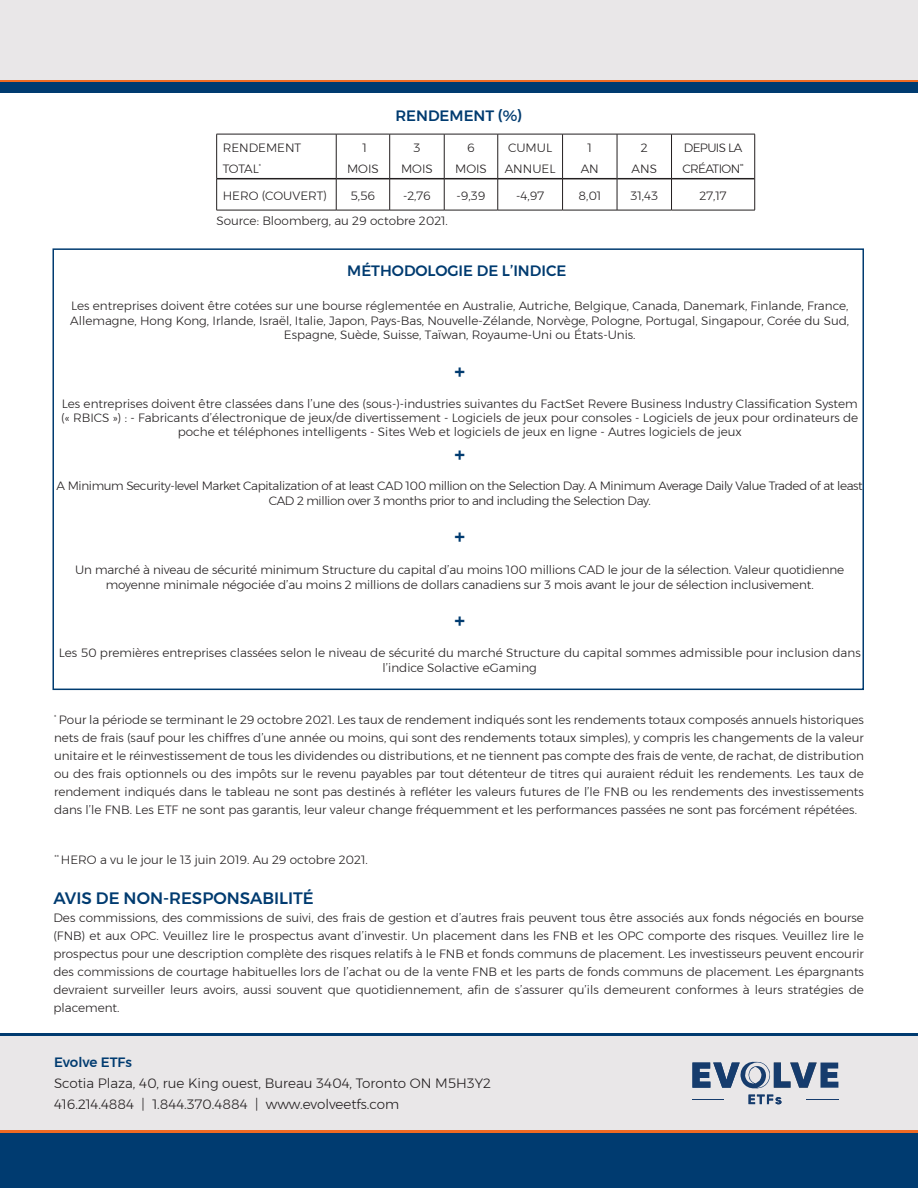
<style>
.page{position:relative;width:918px;height:1188px;background:#fff}
.page>*{position:absolute;margin:0;border:0;box-sizing:border-box;transform-origin:0 0}
.t1{font:600 21px "Montserrat";color:#003b70}
.t2{font:500 16.5px "Montserrat";color:#003b70}
.t3{font:500 15px "Montserrat";color:#003b70}
.t4{font:300 13.5px/21px "Montserrat";color:#231f20}
.t5{font:500 13.5px "Montserrat";color:#003b70}
.t6{font:300 12px/18px "Montserrat";color:#231f20;text-align:center}
.t7{font:300 12px/14.4px "Montserrat";letter-spacing:-.03em;color:#231f20;text-align:center}
.t8{font:300 12px/21px "Montserrat";letter-spacing:-.05em;color:#231f20}
</style>
<div class="page">
<div style="left:0;top:0;width:918px;height:80px;background:#e9e7e8"></div>
<hr style="left:0;top:80px;width:918px;height:3px;background:#ef6a22">
<div style="left:0;top:83px;width:918px;height:10px;background:#003b70"></div>
<div style="left:0;top:1036px;width:918px;height:94px;background:#e9e7e8"></div>
<hr style="left:0;top:1033px;width:918px;height:3px;background:#003b70">
<div style="left:0;top:1132px;width:918px;height:56px;background:#003b70"></div>
<hr style="left:0;top:1130px;width:918px;height:3px;background:#ef6a22">
<div style="left:52px;top:248px;width:812px;height:442px;border:2px solid #003b70"></div>
<hr style="left:217px;top:178px;width:119px;height:1px;background:#231f20">
<hr style="left:336px;top:178px;width:54px;height:1px;background:#231f20">
<hr style="left:390px;top:178px;width:54px;height:1px;background:#231f20">
<hr style="left:444px;top:178px;width:54px;height:1px;background:#231f20">
<hr style="left:498px;top:178px;width:64px;height:1px;background:#231f20">
<hr style="left:563px;top:178px;width:54px;height:1px;background:#231f20">
<hr style="left:617px;top:178px;width:54px;height:1px;background:#231f20">
<hr style="left:672px;top:178px;width:83px;height:1px;background:#231f20">
<hr style="left:336px;top:134px;width:54px;height:1px;background:#231f20">
<hr style="left:216px;top:134px;width:120px;height:1px;background:#231f20">
<hr style="left:216px;top:134px;width:1px;height:45px;background:#231f20">
<hr style="left:336px;top:134px;width:1px;height:45px;background:#231f20">
<hr style="left:336px;top:179px;width:1px;height:31px;background:#231f20">
<hr style="left:389px;top:179px;width:1px;height:31px;background:#231f20">
<hr style="left:390px;top:134px;width:54px;height:1px;background:#231f20">
<hr style="left:389px;top:134px;width:1px;height:45px;background:#231f20">
<hr style="left:444px;top:134px;width:54px;height:1px;background:#231f20">
<hr style="left:444px;top:134px;width:1px;height:45px;background:#231f20">
<hr style="left:498px;top:134px;width:65px;height:1px;background:#231f20">
<hr style="left:498px;top:134px;width:1px;height:45px;background:#231f20">
<hr style="left:444px;top:179px;width:1px;height:31px;background:#231f20">
<hr style="left:498px;top:179px;width:1px;height:31px;background:#231f20">
<hr style="left:563px;top:134px;width:54px;height:1px;background:#231f20">
<hr style="left:562px;top:134px;width:1px;height:45px;background:#231f20">
<hr style="left:617px;top:134px;width:55px;height:1px;background:#231f20">
<hr style="left:672px;top:134px;width:83px;height:1px;background:#231f20">
<hr style="left:562px;top:179px;width:1px;height:31px;background:#231f20">
<hr style="left:617px;top:134px;width:1px;height:45px;background:#231f20">
<hr style="left:671px;top:134px;width:1px;height:45px;background:#231f20">
<hr style="left:754px;top:134px;width:1px;height:45px;background:#231f20">
<hr style="left:617px;top:179px;width:1px;height:31px;background:#231f20">
<hr style="left:671px;top:179px;width:1px;height:31px;background:#231f20">
<hr style="left:754px;top:179px;width:1px;height:31px;background:#231f20">
<hr style="left:216px;top:179px;width:1px;height:31px;background:#231f20">
<hr style="left:216px;top:210px;width:120px;height:1px;background:#231f20">
<hr style="left:336px;top:210px;width:54px;height:1px;background:#231f20">
<hr style="left:390px;top:210px;width:54px;height:1px;background:#231f20">
<hr style="left:444px;top:210px;width:54px;height:1px;background:#231f20">
<hr style="left:498px;top:210px;width:65px;height:1px;background:#231f20">
<hr style="left:563px;top:210px;width:54px;height:1px;background:#231f20">
<hr style="left:617px;top:210px;width:55px;height:1px;background:#231f20">
<hr style="left:672px;top:210px;width:83px;height:1px;background:#231f20">
<hr style="left:806px;top:1099px;width:32px;height:1px;background:#163c6d">
<hr style="left:692px;top:1099px;width:32px;height:1px;background:#163c6d">
<svg style="left:749px;top:1095px;width:32px;height:9px"></svg>
<svg style="left:692px;top:1062px;width:146px;height:27px"></svg>
<p class="t6" style="left:223px;top:138px;width:80px">RENDEMENT</p>
<p class="t6" style="left:223px;top:159px;width:40px">TOTAL<sup>*</sup></p>
<p class="t6" style="left:362px;top:138px;width:6px">1</p>
<p class="t6" style="left:347px;top:159px;width:33px">MOIS</p>
<p class="t3" style="left:395px;top:104px;width:128px">RENDEMENT (%)</p>
<p class="t6" style="left:413px;top:138px;width:8px">3</p>
<p class="t6" style="left:401px;top:159px;width:33px">MOIS</p>
<p class="t6" style="left:467px;top:138px;width:9px">6</p>
<p class="t6" style="left:455px;top:159px;width:33px">MOIS</p>
<p class="t6" style="left:505px;top:137px;width:52px;line-height:21px;text-align:left">CUMUL<br>ANNUEL</p>
<p class="t6" style="left:588px;top:138px;width:6px">1</p>
<p class="t6" style="left:581px;top:159px;width:20px">AN</p>
<p class="t6" style="left:641px;top:138px;width:8px">2</p>
<p class="t6" style="left:632px;top:159px;width:27px">ANS</p>
<p class="t8" style="left:682px;top:137px;width:63px">DEPUIS LA<br>CRÉATION<sup>**</sup></p>
<p class="t6" style="left:223px;top:187px;width:106px">HERO (COUVERT)</p>
<p class="t6" style="left:351px;top:187px;width:26px">5,56</p>
<p class="t6" style="left:403px;top:187px;width:29px">-2,76</p>
<p class="t6" style="left:457px;top:187px;width:30px">-9,39</p>
<p class="t6" style="left:516px;top:187px;width:30px">-4,97</p>
<p class="t6" style="left:578px;top:187px;width:24px">8,01</p>
<p class="t6" style="left:630px;top:187px;width:29px">31,43</p>
<p class="t6" style="left:700px;top:187px;width:28px">27,17</p>
<p class="t6" style="left:216px;top:212px;width:233px">Source: Bloomberg, au 29 octobre 2021.</p>
<p class="t3" style="left:347px;top:259px;width:221px">MÉTHODOLOGIE DE L’INDICE</p>
<p class="t6" style="left:70px;top:299px;width:780px;line-height:14.4px">Les entreprises doivent être cotées sur une bourse réglementée en Australie, Autriche, Belgique, Canada, Danemark, Finlande, France,<br>Allemagne, Hong Kong, Irlande, Israël, Italie, Japon, Pays-Bas, Nouvelle-Zélande, Norvège, Pologne, Portugal, Singapour, Corée du Sud,<br>Espagne, Suède, Suisse, Taïwan, Royaume-Uni ou États-Unis.</p>
<p class="t1" style="left:454px;top:355px;width:12px">+</p>
<p class="t6" style="left:61px;top:396px;width:799px;line-height:14.4px">Les entreprises doivent être classées dans l’une des (sous-)-industries suivantes du FactSet Revere Business Industry Classification System (« RBICS ») : - Fabricants d’électronique de jeux/de divertissement - Logiciels de jeux pour consoles - Logiciels de jeux pour ordinateurs de poche et téléphones intelligents - Sites Web et logiciels de jeux en ligne - Autres logiciels de jeux</p>
<p class="t1" style="left:454px;top:438px;width:12px">+</p>
<p class="t7" style="left:57px;top:479px;width:808px">A Minimum Security-level Market Capitalization of at least CAD 100 million on the Selection Day. A Minimum Average Daily Value Traded of at least<br>CAD 2 million over 3 months prior to and including the Selection Day.</p>
<p class="t1" style="left:454px;top:520px;width:12px">+</p>
<p class="t6" style="left:75px;top:562px;width:771px;line-height:15px">Un marché à niveau de sécurité minimum Structure du capital d’au moins 100 millions CAD le jour de la sélection. Valeur quotidienne moyenne minimale négociée d’au moins 2 millions de dollars canadiens sur 3 mois avant le jour de sélection inclusivement.</p>
<p class="t1" style="left:454px;top:604px;width:12px">+</p>
<p class="t6" style="left:59px;top:646px;width:803px;line-height:14.4px">Les 50 premières entreprises classées selon le niveau de sécurité du marché Structure du capital sommes admissible pour inclusion dans l’indice Solactive eGaming</p>
<p class="t6" style="left:54px;top:710px;width:812px;text-align:justify"><sup>*</sup> Pour la période se terminant le 29 octobre 2021. Les taux de rendement indiqués sont les rendements totaux composés annuels historiques nets de frais (sauf pour les chiffres d’une année ou moins, qui sont des rendements totaux simples), y compris les changements de la valeur unitaire et le réinvestissement de tous les dividendes ou distributions, et ne tiennent pas compte des frais de vente, de rachat, de distribution ou des frais optionnels ou des impôts sur le revenu payables par tout détenteur de titres qui auraient réduit les rendements. Les taux de rendement indiqués dans le tableau ne sont pas destinés à refléter les valeurs futures de l’le FNB ou les rendements des investissements dans l’le FNB. Les ETF ne sont pas garantis, leur valeur change fréquemment et les performances passées ne sont pas forcément répétées.</p>
<p class="t6" style="left:54px;top:850px;width:315px"><sup>**</sup> HERO a vu le jour le 13 juin 2019. Au 29 octobre 2021.</p>
<p class="t2" style="left:53px;top:885px;width:262px">AVIS DE NON-RESPONSABILITÉ</p>
<p class="t6" style="left:53px;top:909px;width:812px;text-align:justify">Des commissions, des commissions de suivi, des frais de gestion et d’autres frais peuvent tous être associés aux fonds négociés en bourse (FNB) et aux OPC. Veuillez lire le prospectus avant d’investir. Un placement dans les FNB et les OPC comporte des risques. Veuillez lire le prospectus pour une description complète des risques relatifs à le FNB et fonds communs de placement. Les investisseurs peuvent encourir des commissions de courtage habituelles lors de l’achat ou de la vente FNB et les parts de fonds communs de placement. Les épargnants devraient surveiller leurs avoirs, aussi souvent que quotidiennement, afin de s’assurer qu’ils demeurent conformes à leurs stratégies de placement.</p>
<p class="t5" style="left:54px;top:1052px;width:80px">Evolve ETFs</p>
<p class="t4" style="left:54px;top:1073px;width:438px">Scotia Plaza, 40, rue King ouest, Bureau 3404, Toronto ON M5H3Y2<br>416.214.4884 | 1.844.370.4884 | www.evolveetfs.com</p>
</div>
